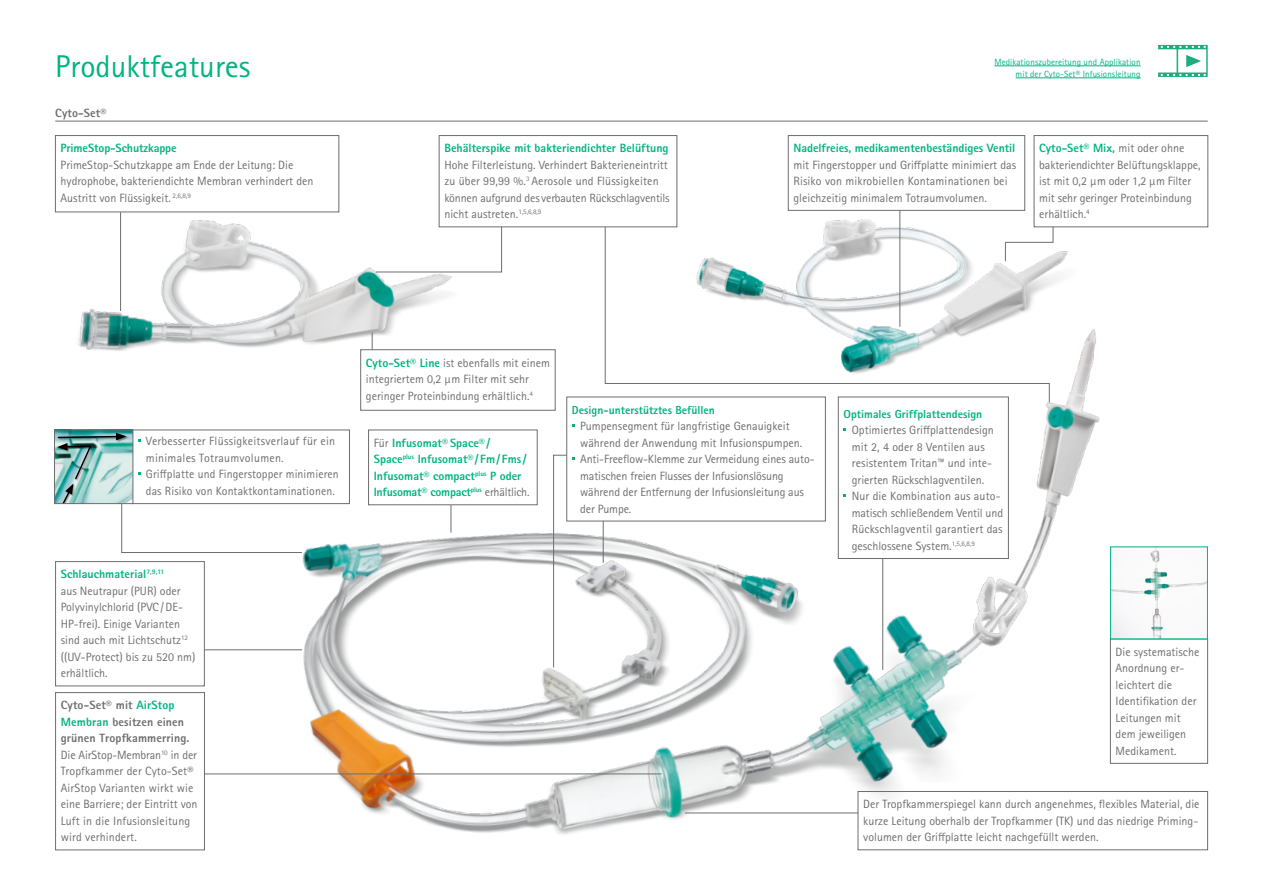
<style>
.page{position:relative;width:1263px;height:893px;background:#fff}
.page>*{position:absolute;margin:0;border:0;box-sizing:border-box;transform-origin:0 0}
.t1{font:31.5px "Rotis Sans Serif Pro";color:#00b482}
.t2{font:12px/16.5px "Rotis Sans Serif Pro";color:#6e6e6e}
.t3{font:800 12px/16.5px "Rotis Sans Serif Pro";color:#00b482}
.t4{font:800 12px "Rotis Sans Serif Pro";letter-spacing:.01em;color:#6e6e6e}
.t5{font:800 11.55px "Rotis Sans Serif Pro";color:#00b482}
.t6{font:9px/12px "Rotis Sans Serif Pro";letter-spacing:.01em;color:#00b482;text-align:right}
.s1{font-weight:800;color:#00b482}
.s2{font-weight:800}
.s3{font-weight:400;color:#6e6e6e}
</style>
<div class="page">
<img style="left:293px;top:311px;width:817px;height:531px">
<hr style="left:55px;top:121px;width:1153px;height:1px;background:#6e6e6e">
<img style="left:825px;top:216px;width:259px;height:169px">
<img style="left:58px;top:212px;width:401px;height:150px">
<hr style="left:120px;top:212px;width:1px;height:99px;background:#6e6e6e">
<hr style="left:899px;top:210px;width:1px;height:117px;background:#6e6e6e">
<svg style="left:375px;top:226px;width:127px;height:47px"></svg>
<hr style="left:882px;top:558px;width:1px;height:112px;background:#6e6e6e">
<hr style="left:685px;top:813px;width:173px;height:1px;background:#6e6e6e">
<hr style="left:603px;top:521px;width:1px;height:42px;background:#6e6e6e">
<hr style="left:204px;top:774px;width:458px;height:1px;background:#6e6e6e">
<div style="left:132px;top:430px;width:218px;height:74px;border:1px solid #6e6e6e"></div>
<div style="left:58px;top:432px;width:71px;height:11px;background:#000;opacity:.4"></div>
<svg style="left:55px;top:433px;width:248px;height:120px"></svg>
<div style="left:54px;top:430px;width:79px;height:74px;border:1px solid #6e6e6e"></div>
<svg style="left:553px;top:455px;width:22px;height:213px"></svg>
<div style="left:566px;top:397px;width:260px;height:124px;border:1px solid #6e6e6e"></div>
<div style="left:838px;top:397px;width:171px;height:162px;border:1px solid #6e6e6e"></div>
<div style="left:55px;top:135px;width:284px;height:77px;border:1px solid #6e6e6e"></div>
<div style="left:788px;top:135px;width:237px;height:76px;border:1px solid #6e6e6e"></div>
<div style="left:858px;top:791px;width:350px;height:59px;border:1px solid #6e6e6e"></div>
<div style="left:55px;top:692px;width:150px;height:158px;border:1px solid #6e6e6e"></div>
<div style="left:439px;top:135px;width:238px;height:92px;border:1px solid #6e6e6e"></div>
<div style="left:1110px;top:639px;width:98px;height:125px;border:1px solid #6e6e6e"></div>
<img style="left:1112px;top:548px;width:94px;height:89px">
<div style="left:1110px;top:546px;width:98px;height:93px;border:1px solid #00b482"></div>
<div style="left:1034px;top:135px;width:174px;height:92px;border:1px solid #6e6e6e"></div>
<div style="left:360px;top:349px;width:195px;height:62px;border:1px solid #6e6e6e"></div>
<div style="left:55px;top:561px;width:150px;height:125px;border:1px solid #6e6e6e"></div>
<hr style="left:205px;top:649px;width:97px;height:1px;background:#6e6e6e">
<svg style="left:1050px;top:226px;width:4px;height:35px"></svg>
<svg style="left:372px;top:333px;width:1px;height:17px"></svg>
<div style="left:368px;top:430px;width:169px;height:75px;border:1px solid #6e6e6e"></div>
<svg style="left:451px;top:505px;width:1px;height:28px"></svg>
<svg style="left:605px;top:226px;width:445px;height:177px"></svg>
<hr style="left:994px;top:66px;width:146px;height:1px;background:#00b482">
<hr style="left:1016px;top:78px;width:124px;height:1px;background:#00b482">
<svg style="left:1158px;top:45px;width:50px;height:32px"></svg>
<h1 class="t1" style="left:55px;top:48px;width:197px">Produktfeatures</h1>
<p class="t4" style="left:55px;top:106px;width:53px">Cyto-Set®</p>
<p class="t3" style="left:61px;top:140px;width:118px">PrimeStop-Schutzkappe</p>
<p class="t2" style="left:61px;top:157px;width:254px">PrimeStop-Schutzkappe am Ende der Leitung: Die hydrophobe, bakteriendichte Membran verhindert den<br>Austritt von Flüssigkeit. <sup>2,6,8,9</sup></p>
<p class="t3" style="left:444px;top:140px;width:226px">Behälterspike mit bakteriendichter Belüftung</p>
<p class="t2" style="left:444px;top:157px;width:227px">Hohe Filterleistung. Verhindert Bakterieneintritt zu über 99,99 %.<sup>3</sup> Aerosole und Flüssigkeiten können aufgrund des verbauten Rückschlagventils nicht austreten.<sup>1,5,6,8,9</sup></p>
<p class="t6" style="left:994px;top:56px;width:148px">Medikationszubereitung und Applikation mit der Cyto-Set® Infusionsleitung</p>
<p class="t3" style="left:793px;top:140px;width:223px">Nadelfreies, medikamentenbeständiges Ventil</p>
<p class="t2" style="left:793px;top:157px;width:224px">mit Fingerstopper und Griffplatte minimiert das<br>Risiko von mikrobiellen Kontaminationen bei gleichzeitig minimalem Totraumvolumen.</p>
<p class="t2" style="left:1039px;top:140px;width:163px"><span class="s1">Cyto-Set® Mix,</span> mit oder ohne bakteriendichter Belüftungsklappe, ist mit 0,2 µm oder 1,2 µm Filter mit sehr geringer Proteinbindung erhältlich.<sup>4</sup></p>
<p class="t2" style="left:146px;top:433px;width:194px">Verbesserter Flüssigkeitsverlauf für ein minimales Totraumvolumen.<br>Griffplatte und Fingerstopper minimieren das Risiko von Kontaktkontaminationen.</p>
<p class="t2" style="left:61px;top:566px;width:136px"><span class="s1">Schlauchmaterial</span><sup>7,9,11<br></sup>aus Neutrapur (PUR) oder<br>Polyvinylchlorid (PVC/DE-<br>HP-frei). Einige Varianten sind auch mit Lichtschutz<sup>12 </sup>((UV-Protect) bis zu 520 nm) erhältlich.</p>
<p class="t2" style="left:61px;top:697px;width:138px"><span class="s2">Cyto-Set® mit</span> <span class="s1">AirStop<br>Membran</span> <span class="s2">besitzen einen grünen Tropfkammerring.<br></span>Die AirStop-Membran<sup>10</sup> in der<br>Tropfkammer der Cyto-Set®<br>AirStop Varianten wirkt wie eine Barriere; der Eintritt von<br>Luft in die Infusionsleitung wird verhindert.</p>
<p class="t2" style="left:366px;top:354px;width:186px"><span class="s1">Cyto-Set® Line</span> ist ebenfalls mit einem integriertem 0,2 µm Filter mit sehr geringer Proteinbindung erhältlich.<sup>4</sup></p>
<p class="t3" style="left:374px;top:434px;width:157px"><span class="s3">Für</span> Infusomat® Space® /<br>Space<sup>plus</sup> Infusomat® / Fm/ Fms/<br>Infusomat® compact<sup>plus</sup> P oder<br>Infusomat® compact<sup>plus</sup> <span class="s3">erhältlich.</span></p>
<p class="t5" style="left:572px;top:402px;width:144px">Design-unterstütztes Befüllen</p>
<p class="t2" style="left:580px;top:418px;width:236px">Pumpensegment für langfristige Genauigkeit während der Anwendung mit Infusionspumpen.<br>Anti-Freeflow-Klemme zur Vermeidung eines auto&shy;matischen freien Flusses der Infusionslösung während der Entfernung der Infusionsleitung aus der Pumpe.</p>
<p class="t5" style="left:843px;top:407px;width:140px">Optimales Griffplattendesign</p>
<p class="t2" style="left:852px;top:422px;width:153px">Optimiertes Griffplattendesign mit 2, 4 oder 8 Ventilen aus resistentem Tritan™ und inte&shy;grierten Rückschlagventilen.<br>Nur die Kombination aus auto&shy;matisch schließendem Ventil und<br>Rückschlagventil garantiert das geschlossene System.<sup>1,5,6,8,9</sup></p>
<p class="t2" style="left:1115px;top:644px;width:85px">Die systematische<br>Anordnung er&shy;leichtert die<br>Identifikation der<br>Leitungen mit dem jeweiligen<br>Medikament.</p>
<p class="t2" style="left:863px;top:796px;width:338px;text-align:justify">Der Tropfkammerspiegel kann durch angenehmes, flexibles Material, die kurze Leitung oberhalb der Tropfkammer (TK) und das niedrige Priming&shy;volumen der Griffplatte leicht nachgefüllt werden.</p>
</div>
